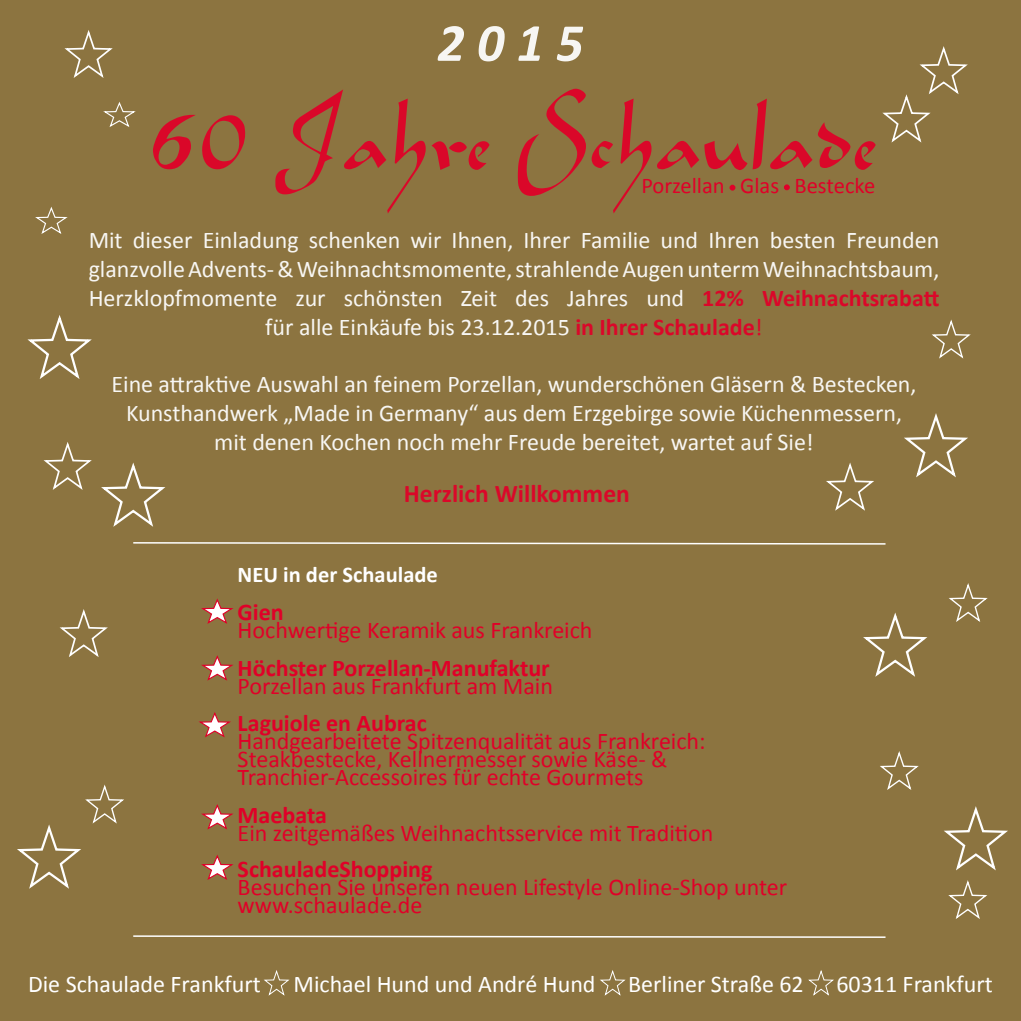
<style>
.page{position:relative;width:1021px;height:1021px;background:#fff}
.page>*{position:absolute;margin:0;border:0;box-sizing:border-box;transform-origin:0 0}
.t1{font:108px "Legende";color:#e00028}
.t2{font:italic 700 54px "Calibri";color:#fff}
.t3{font:700 25.5px "Calibri";color:#e00028}
.t4{font:24px/28.8px "Calibri";color:#fff;text-align:center}
.t5{font:24px "Calibri";color:#e00028}
.t6{font:700 24px "Calibri";color:#e00028}
.t7{font:22.5px "Calibri";color:#e00028}
.t8{font:700 22.5px "Calibri";color:#fff}
.s1{font-weight:700;color:#e00028}
.s2{color:#e00028}
</style>
<div class="page">
<div style="left:0;top:0;width:1020px;height:1020px;background:#8c7440"></div>
<svg style="left:27px;top:315px;width:65px;height:64px"></svg>
<svg style="left:932px;top:320px;width:39px;height:39px"></svg>
<svg style="left:904px;top:414px;width:64px;height:64px"></svg>
<svg style="left:43px;top:442px;width:123px;height:85px"></svg>
<svg style="left:64px;top:30px;width:49px;height:48px"></svg>
<svg style="left:882px;top:47px;width:86px;height:96px"></svg>
<svg style="left:35px;top:207px;width:33px;height:27px"></svg>
<svg style="left:103px;top:102px;width:33px;height:25px"></svg>
<svg style="left:826px;top:463px;width:48px;height:48px"></svg>
<svg style="left:729px;top:185px;width:6px;height:5px"></svg>
<svg style="left:784px;top:185px;width:5px;height:5px"></svg>
<svg style="left:133px;top:542px;width:753px;height:3px"></svg>
<svg style="left:201px;top:804px;width:33px;height:26px"></svg>
<svg style="left:199px;top:712px;width:32px;height:26px"></svg>
<svg style="left:201px;top:655px;width:32px;height:26px"></svg>
<svg style="left:201px;top:598px;width:33px;height:26px"></svg>
<svg style="left:133px;top:935px;width:753px;height:3px"></svg>
<svg style="left:201px;top:855px;width:33px;height:25px"></svg>
<svg style="left:59px;top:609px;width:49px;height:48px"></svg>
<svg style="left:880px;top:751px;width:39px;height:39px"></svg>
<svg style="left:17px;top:785px;width:107px;height:104px"></svg>
<svg style="left:949px;top:583px;width:39px;height:39px"></svg>
<svg style="left:948px;top:880px;width:39px;height:39px"></svg>
<svg style="left:863px;top:613px;width:65px;height:64px"></svg>
<svg style="left:944px;top:806px;width:64px;height:65px"></svg>
<svg style="left:264px;top:970px;width:26px;height:26px"></svg>
<svg style="left:600px;top:970px;width:26px;height:26px"></svg>
<svg style="left:808px;top:970px;width:26px;height:26px"></svg>
<h2 class="t2" style="left:437px;top:9px;width:148px">2 0 1 5</h2>
<h1 class="t1" style="left:145px;top:68px;width:732px">60 Jahre Schaulade</h1>
<p class="t7" style="left:641px;top:171px;width:235px">Porzellan Glas Bestecke</p>
<p class="t4" style="left:89px;top:226px;width:852px">Mit dieser Einladung schenken wir Ihnen, Ihrer Familie und Ihren besten Freunden glanzvolle Advents- &amp; Weihnachtsmomente, strahlende Augen unterm Weihnachtsbaum, Herzklopfmomente zur schönsten Zeit des Jahres und <span class="s1">12% Weihnachtsrabatt </span>für alle Einkäufe bis 23.12.2015 <span class="s1">in Ihrer Schaulade</span><span class="s2">!</span></p>
<p class="t4" style="left:111px;top:370px;width:806px">Eine attraktive Auswahl an feinem Porzellan, wunderschönen Gläsern &amp; Bestecken,<br>Kunsthandwerk „Made in Germany“ aus dem Erzgebirge sowie Küchenmessern, mit denen Kochen noch mehr Freude bereitet, wartet auf Sie!</p>
<p class="t3" style="left:404px;top:478px;width:227px">Herzlich Willkommen</p>
<p class="t8" style="left:238px;top:560px;width:202px">NEU in der Schaulade</p>
<p class="t6" style="left:238px;top:597px;width:48px">Gien</p>
<p class="t5" style="left:238px;top:614px;width:356px">Hochwertige Keramik aus Frankreich</p>
<p class="t6" style="left:238px;top:652px;width:313px">Höchster Porzellan-Manufaktur</p>
<p class="t5" style="left:238px;top:670px;width:317px">Porzellan aus Frankfurt am Main</p>
<p class="t6" style="left:238px;top:708px;width:191px">Laguiole en Aubrac</p>
<p class="t5" style="left:238px;top:726px;width:469px">Handgearbeitete Spitzenqualität aus Frankreich:</p>
<p class="t5" style="left:238px;top:744px;width:431px">Steakbestecke, Kellnermesser sowie Käse- &amp;</p>
<p class="t5" style="left:238px;top:762px;width:407px">Tranchier-Accessoires für echte Gourmets</p>
<p class="t6" style="left:238px;top:800px;width:91px">Maebata</p>
<p class="t5" style="left:238px;top:818px;width:477px">Ein zeitgemäßes Weihnachtsservice mit Tradition</p>
<p class="t6" style="left:238px;top:854px;width:196px">SchauladeShopping</p>
<p class="t5" style="left:238px;top:872px;width:551px">Besuchen Sie unseren neuen Lifestyle Online-Shop unter</p>
<p class="t5" style="left:238px;top:890px;width:186px">www.schaulade.de</p>
<p class="t4" style="left:28px;top:969px;width:234px">Die Schaulade Frankfurt</p>
<p class="t4" style="left:293px;top:969px;width:303px">Michael Hund und André Hund</p>
<p class="t4" style="left:628px;top:969px;width:177px">Berliner Straße 62</p>
<p class="t4" style="left:836px;top:969px;width:158px">60311 Frankfurt</p>
</div>
